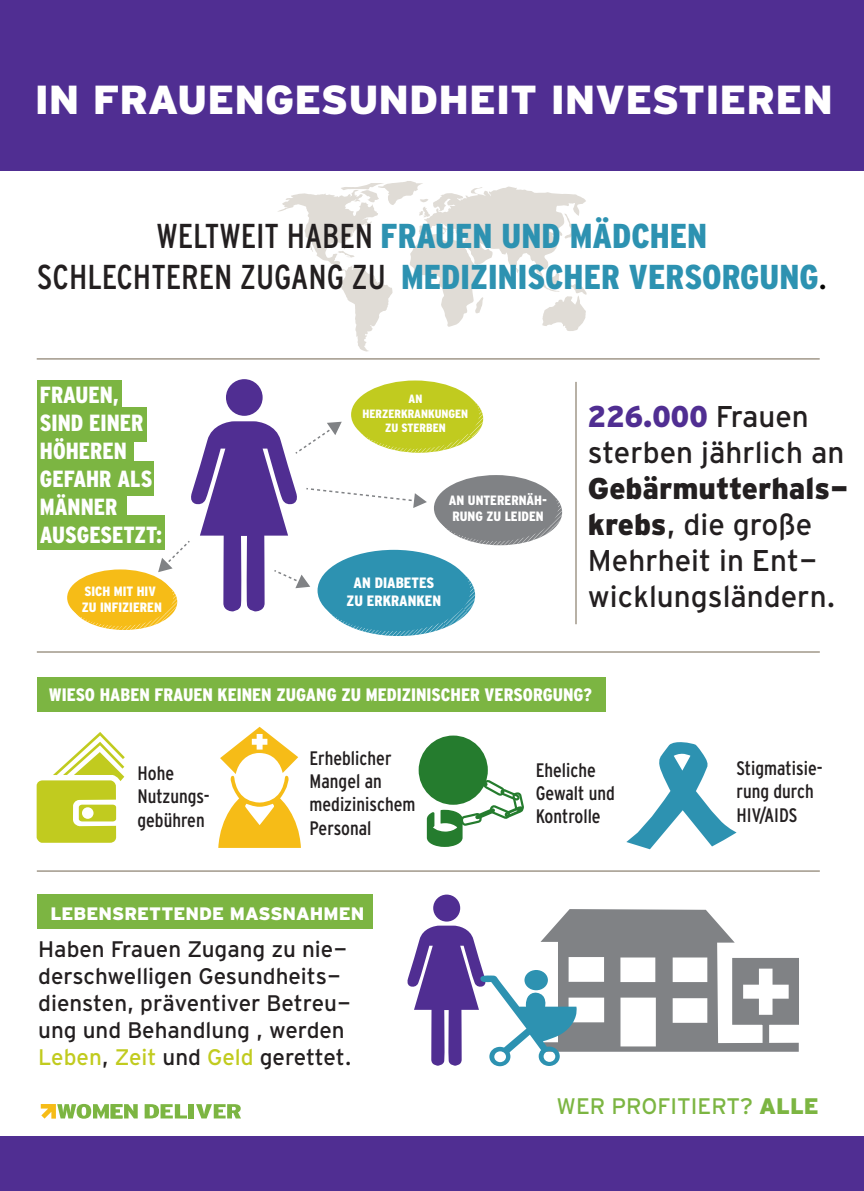
<style>
.page{position:relative;width:864px;height:1191px;background:#fff}
.page>*{position:absolute;margin:0;border:0;box-sizing:border-box;transform-origin:0 0}
.t1{font:900 40.5px "Interstate";color:#fff}
.t2{font:900 condensed 34.5px/41.4px "Interstate";color:#2d92b1;text-align:center}
.t3{font:30px/36px "Interstate Mono";color:#231f20}
.t4{font:900 23.4px/28px "Interstate Cond Mono";color:#fff;scale:.96 1}
.t5{font:22.5px/27px "Interstate Mono";color:#231f20}
.t6{font:22.5px "Interstate Mono";color:#7cb542}
.t7{font:condensed 19.5px/23.4px "Interstate";color:#231f20}
.t8{font:900 condensed 18px "Interstate";color:#fff}
.t9{font:900 18px "Interstate";color:#fff}
.t10{font:900 condensed 15px/18px "Interstate";color:#fff;text-align:center}
.t11{font:900 condensed 13.5px/16.2px "Interstate";color:#fff}
.t12{font:900 condensed 12px/14.4px "Interstate";color:#fff;text-align:center}
.s1{font-weight:400;color:#231f20}
.s2{font-weight:400;color:#040503}
.s3{font-weight:900;color:#502e92}
.s4{font-weight:900}
.s5{color:#c1cb1f}
</style>
<div class="page">
<div style="left:0;top:0;width:864px;height:170px;background:#502e92"></div>
<hr style="left:37px;top:358px;width:783px;height:2px;background:#a1988a">
<hr style="left:575px;top:382px;width:2px;height:242px;background:#a1988a">
<hr style="left:37px;top:870px;width:783px;height:2px;background:#a1988a">
<hr style="left:37px;top:651px;width:783px;height:2px;background:#a1988a">
<div style="left:37px;top:894px;width:336px;height:35px;background:#7cb542"></div>
<div style="left:37px;top:677px;width:569px;height:34px;background:#7cb542"></div>
<div style="left:37px;top:380px;width:85px;height:34px;background:#7cb542"></div>
<div style="left:37px;top:407px;width:109px;height:34px;background:#7cb542"></div>
<div style="left:37px;top:434px;width:97px;height:34px;background:#7cb542"></div>
<div style="left:37px;top:461px;width:117px;height:34px;background:#7cb542"></div>
<div style="left:37px;top:488px;width:90px;height:34px;background:#7cb542"></div>
<div style="left:37px;top:515px;width:128px;height:34px;background:#7cb542"></div>
<svg style="left:278px;top:181px;width:309px;height:170px"></svg>
<svg style="left:71px;top:573px;width:106px;height:57px"></svg>
<div style="left:67px;top:569px;width:106px;height:57px;background:#f6bc17;border-radius:50%"></div>
<svg style="left:438px;top:479px;width:124px;height:66px"></svg>
<div style="left:434px;top:475px;width:124px;height:66px;background:#808285;border-radius:50%"></div>
<svg style="left:145px;top:1104px;width:42px;height:14px"></svg>
<div style="left:188px;top:1104px;width:6px;height:14px;background:#7cb542"></div>
<svg style="left:196px;top:1104px;width:45px;height:14px"></svg>
<svg style="left:41px;top:1104px;width:97px;height:15px"></svg>
<svg style="left:322px;top:554px;width:153px;height:82px"></svg>
<div style="left:318px;top:550px;width:152px;height:81px;background:#2d92b1;border-radius:50%"></div>
<svg style="left:355px;top:384px;width:128px;height:69px"></svg>
<div style="left:351px;top:380px;width:128px;height:69px;background:#c1cb1f;border-radius:50%"></div>
<svg style="left:158px;top:379px;width:269px;height:232px"></svg>
<svg style="left:36px;top:732px;width:89px;height:110px"></svg>
<svg style="left:218px;top:727px;width:83px;height:121px"></svg>
<div style="left:419px;top:735px;width:69px;height:69px;background:#257c2e;border-radius:50%"></div>
<svg style="left:427px;top:780px;width:97px;height:67px"></svg>
<svg style="left:626px;top:742px;width:111px;height:107px"></svg>
<svg style="left:407px;top:894px;width:392px;height:172px"></svg>
<div style="left:524px;top:970px;width:24px;height:20px;background:#2d92b1;border-radius:50%"></div>
<div style="left:0;top:1136px;width:864px;height:55px;background:#502e92"></div>
<h1 class="t1" style="left:35px;top:77px;width:800px">IN FRAUENGESUNDHEIT INVESTIEREN</h1>
<h2 class="t2" style="left:37px;top:214px;width:791px"><span class="s1">WELTWEIT HABEN</span> FRAUEN UND MÄDCHEN<br><span class="s1">SCHLECHTEREN ZUGANG ZU</span> MEDIZINISCHER VERSORGUNG<span class="s2">.</span></h2>
<p class="t4" style="left:40px;top:380px;width:129px">FRAUEN,<br>SIND EINER<br>HÖHEREN<br>GEFAHR ALS<br>MÄNNER<br>AUSGESETZT:</p>
<p class="t11" style="left:82px;top:582px;width:82px">SICH MIT HIV<br>ZU INFIZIEREN</p>
<p class="t12" style="left:363px;top:392px;width:107px">AN<br>HERZERKRANKUNGEN<br>ZU STERBEN</p>
<p class="t11" style="left:449px;top:492px;width:100px">AN UNTERERNÄH-<br>RUNG ZU LEIDEN</p>
<p class="t10" style="left:347px;top:573px;width:96px">AN DIABETES<br>ZU ERKRANKEN</p>
<h3 class="t3" style="left:588px;top:398px;width:258px"><span class="s3">226.000</span> Frauen sterben jährlich an</h3>
<h3 class="t3" style="left:588px;top:470px;width:262px"><span class="s4">Gebärmutterhals&shy;krebs</span>, die große<br>Mehrheit in Ent&shy;wicklungsländern.</h3>
<p class="t8" style="left:49px;top:685px;width:545px">WIESO HABEN FRAUEN KEINEN ZUGANG ZU MEDIZINISCHER VERSORGUNG?</p>
<p class="t7" style="left:137px;top:761px;width:74px">Hohe<br>Nutzungs&shy;gebühren</p>
<p class="t7" style="left:310px;top:746px;width:107px">Erheblicher<br>Mangel an medizinischem<br>Personal</p>
<p class="t9" style="left:51px;top:903px;width:315px">LEBENSRETTENDE MASSNAHMEN</p>
<p class="t5" style="left:38px;top:935px;width:315px">Haben Frauen Zugang zu nie&shy;derschwelligen Gesundheits&shy;diensten, präventiver Betreu&shy;ung und Behandlung , werden<br><span class="s5">Leben</span>, <span class="s5">Zeit</span> und <span class="s5">Geld</span> gerettet.</p>
<p class="t7" style="left:536px;top:758px;width:81px">Eheliche<br>Gewalt und<br>Kontrolle</p>
<p class="t7" style="left:737px;top:756px;width:88px">Stigmatisie&shy;rung durch<br>HIV/AIDS</p>
<p class="t6" style="left:557px;top:1093px;width:264px">WER PROFITIERT? <span class="s4">ALLE</span></p>
</div>
